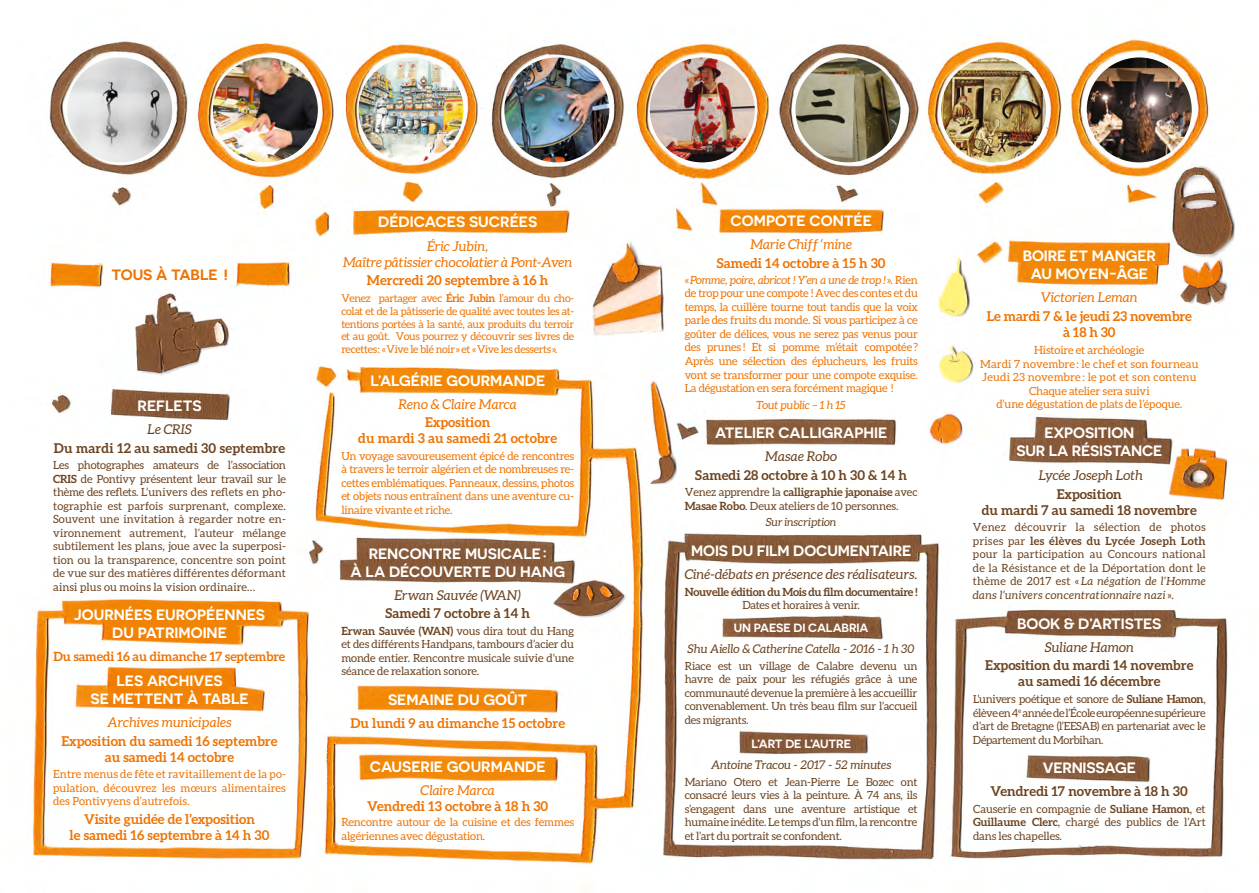
<style>
.page{position:relative;width:1259px;height:893px;background:#fff}
.page>*{position:absolute;margin:0;border:0;box-sizing:border-box;transform-origin:0 0}
.t1{font:600 15px/18px "Novecentosanswide";color:#fff;text-align:center}
.t2{font:600 15px "Novecentosanswide";color:#ee7303}
.t3{font:700 13.5px/16.2px "Aleo";color:#ee7303;text-align:center}
.t4{font:700 13.5px/16.2px "Aleo";color:#6c4321;text-align:center}
.t5{font:italic 13.5px/16.2px "Aleo";color:#ee7303;text-align:center}
.t6{font:italic 13.5px "Aleo";color:#6c4321}
.t7{font:700 12.75px "Aleo";letter-spacing:-.01em;color:#ee7303}
.t8{font:italic 12px "Aleo";color:#6c4321}
.t9{font:600 12px "Novecentosanswide";letter-spacing:-.01em;color:#fff}
.t10{font:11.25px/13.5px "Aleo";letter-spacing:-.01em;color:#6c4321;text-align:justify}
.t11{font:11.25px/13.5px "Aleo";letter-spacing:-.01em;color:#ee7303;text-align:justify}
.t12{font:700 11.25px "Aleo";letter-spacing:-.03em;color:#6c4321}
.t13{font:italic 11.25px "Aleo";letter-spacing:-.01em;color:#ee7303}
.t14{font:italic 11.25px "Aleo";letter-spacing:-.01em;color:#6c4321}
.t15{font:10.8px/12.9px "Aleo";letter-spacing:-.03em;color:#ee7303;text-align:justify}
.s1{font-weight:700}
.s2{font-style:italic}
</style>
<div class="page">
<img style="left:32px;top:37px;width:1203px;height:828px">
<img style="left:67px;top:57px;width:105px;height:105px;border-radius:52px">
<img style="left:504px;top:57px;width:105px;height:105px;border-radius:52px">
<img style="left:795px;top:57px;width:105px;height:105px;border-radius:52px">
<img style="left:650px;top:57px;width:105px;height:105px;border-radius:52px">
<img style="left:358px;top:57px;width:105px;height:105px;border-radius:52px">
<img style="left:941px;top:57px;width:105px;height:105px;border-radius:52px">
<img style="left:213px;top:57px;width:105px;height:105px;border-radius:52px">
<img style="left:1086px;top:57px;width:105px;height:105px;border-radius:52px">
<h1 class="t2" style="left:111px;top:266px;width:118px">TOUS À TABLE !</h1>
<h1 class="t1" style="left:138px;top:396px;width:65px">REFLETS</h1>
<p class="t6" style="left:147px;top:422px;width:46px">Le CRIS</p>
<p class="t4" style="left:54px;top:439px;width:233px">Du mardi 12 au samedi 30 septembre</p>
<p class="t10" style="left:53px;top:458px;width:234px">Les photographes amateurs de l’association <span class="s1">CRIS</span> de Pontivy présentent leur travail sur le thème des reflets. L’univers des reflets en pho&shy;tographie est parfois surprenant, complexe.<br>Souvent une invitation à regarder notre en&shy;vironnement autrement, l’auteur mélange subtilement les plans, joue avec la superposi&shy;tion ou la transparence, concentre son point de vue sur des matières différentes déformant ainsi plus ou moins la vision ordinaire…</p>
<h1 class="t1" style="left:74px;top:605px;width:193px">JOURNÉES EUROPÉENNES<br>DU PATRIMOINE</h1>
<h1 class="t1" style="left:90px;top:671px;width:160px">LES ARCHIVES<br>SE METTENT À TABLE</h1>
<p class="t7" style="left:53px;top:649px;width:233px">Du samedi 16 au dimanche 17 septembre</p>
<p class="t5" style="left:107px;top:714px;width:126px">Archives municipales</p>
<p class="t3" style="left:61px;top:732px;width:217px">Exposition du samedi 16 septembre au samedi 14 octobre</p>
<p class="t11" style="left:53px;top:767px;width:234px">Entre menus de fête et ravitaillement de la po&shy;pulation, découvrez les mœurs alimentaires des Pontivyens d’autrefois.</p>
<p class="t3" style="left:70px;top:810px;width:201px">Visite guidée de l’exposition<br>le samedi 16 septembre à 14 h 30</p>
<h1 class="t1" style="left:378px;top:213px;width:160px">DÉDICACES SUCRÉES</h1>
<p class="t5" style="left:343px;top:238px;width:231px">Éric Jubin,<br>Maître pâtissier chocolatier à Pont-Aven</p>
<p class="t3" style="left:367px;top:272px;width:183px">Mercredi 20 septembre à 16 h</p>
<p class="t15" style="left:341px;top:291px;width:234px">Venez partager avec <span class="s1">Éric Jubin</span> l’amour du cho&shy;colat et de la pâtisserie de qualité avec toutes les at&shy;tentions portées à la santé, aux produits du terroir et au goût. Vous pourrez y découvrir ses livres de recettes: «Vive le blé noir» et «Vive les desserts».</p>
<h1 class="t1" style="left:370px;top:371px;width:176px">L’ALGÉRIE GOURMANDE</h1>
<p class="t5" style="left:398px;top:396px;width:120px">Reno &amp; Claire Marca</p>
<p class="t3" style="left:358px;top:414px;width:200px">Exposition<br>du mardi 3 au samedi 21 octobre</p>
<p class="t11" style="left:341px;top:449px;width:234px">Un voyage savoureusement épicé de rencontres à travers le terroir algérien et de nombreuses re&shy;cettes emblématiques. Panneaux, dessins, photos et objets nous entraînent dans une aventure cu&shy;linaire vivante et riche.</p>
<h1 class="t1" style="left:350px;top:544px;width:216px">RENCONTRE MUSICALE :<br>À LA DÉCOUVERTE DU HANG</h1>
<p class="t6" style="left:394px;top:587px;width:128px">Erwan Sauvée (WAN)</p>
<p class="t4" style="left:385px;top:605px;width:146px">Samedi 7 octobre à 14 h</p>
<p class="t10" style="left:341px;top:624px;width:234px"><span class="s1">Erwan Sauvée (WAN)</span> vous dira tout du Hang et des différents Handpans, tambours d’acier du monde entier. Rencontre musicale suivie d’une séance de relaxation sonore.</p>
<h1 class="t1" style="left:388px;top:690px;width:141px">SEMAINE DU GOÛT</h1>
<p class="t3" style="left:350px;top:715px;width:216px">Du lundi 9 au dimanche 15 octobre</p>
<h1 class="t1" style="left:370px;top:758px;width:177px">CAUSERIE GOURMANDE</h1>
<p class="t5" style="left:420px;top:782px;width:76px">Claire Marca</p>
<p class="t3" style="left:367px;top:798px;width:182px">Vendredi 13 octobre à 18 h 30</p>
<p class="t11" style="left:341px;top:815px;width:234px">Rencontre autour de la cuisine et des femmes algériennes avec dégustation.</p>
<h1 class="t1" style="left:730px;top:211px;width:143px">COMPOTE CONTÉE</h1>
<p class="t5" style="left:750px;top:236px;width:103px">Marie Chiff ‘mine</p>
<p class="t3" style="left:717px;top:254px;width:170px">Samedi 14 octobre à 15 h 30</p>
<p class="t11" style="left:685px;top:273px;width:235px">«<span class="s2">Pomme, poire, abricot ! Y’en a une de trop !</span>». Rien de trop pour une compote ! Avec des contes et du temps, la cuillère tourne tout tandis que la voix parle des fruits du monde. Si vous participez à ce goûter de délices, vous ne serez pas venus pour des prunes ! Et si pomme m’était compotée?<br>Après une sélection des éplucheurs, les fruits vont se transformer pour une compote exquise.<br>La dégustation en sera forcément magique !</p>
<p class="t13" style="left:756px;top:398px;width:91px">Tout public – 1 h 15</p>
<h1 class="t1" style="left:715px;top:424px;width:174px">ATELIER CALLIGRAPHIE</h1>
<p class="t6" style="left:765px;top:449px;width:73px">Masae Robo</p>
<p class="t4" style="left:695px;top:466px;width:213px">Samedi 28 octobre à 10 h 30 &amp; 14 h</p>
<p class="t10" style="left:685px;top:485px;width:234px">Venez apprendre la <span class="s1">calligraphie japonaise</span> avec<br><span class="s1">Masae Robo</span>. Deux ateliers de 10 personnes.</p>
<p class="t14" style="left:766px;top:516px;width:72px">Sur inscription</p>
<h1 class="t1" style="left:691px;top:541px;width:221px">MOIS DU FILM DOCUMENTAIRE</h1>
<p class="t6" style="left:685px;top:567px;width:234px">Ciné-débats en présence des réalisateurs.</p>
<p class="t12" style="left:685px;top:585px;width:234px">Nouvelle édition du Mois du film documentaire !</p>
<p class="t10" style="left:742px;top:598px;width:119px">Dates et horaires à venir.</p>
<p class="t9" style="left:734px;top:620px;width:136px">UN PAESE DI CALABRIA</p>
<p class="t8" style="left:687px;top:642px;width:229px">Shu Aiello &amp; Catherine Catella - 2016 - 1 h 30</p>
<p class="t10" style="left:685px;top:659px;width:234px">Riace est un village de Calabre devenu un havre de paix pour les réfugiés grâce à une communauté devenue la première à les accueillir convenablement. Un très beau film sur l’accueil des migrants.</p>
<p class="t9" style="left:751px;top:736px;width:101px">L’ART DE L’AUTRE</p>
<p class="t8" style="left:711px;top:758px;width:182px">Antoine Tracou - 2017 - 52 minutes</p>
<p class="t10" style="left:685px;top:775px;width:234px">Mariano Otero et Jean-Pierre Le Bozec ont consacré leurs vies à la peinture. À 74 ans, ils s’engagent dans une aventure artistique et humaine inédite. Le temps d’un film, la rencontre et l’art du portrait se confondent.</p>
<h1 class="t1" style="left:1022px;top:247px;width:135px">BOIRE ET MANGER<br>AU MOYEN-ÂGE</h1>
<p class="t5" style="left:1041px;top:289px;width:98px">Victorien Leman</p>
<p class="t3" style="left:986px;top:307px;width:207px">Le mardi 7 &amp; le jeudi 23 novembre à 18 h 30</p>
<p class="t11" style="left:980px;top:343px;width:220px;text-align:center">Histoire et archéologie<br>Mardi 7 novembre : le chef et son fourneau Jeudi 23 novembre : le pot et son contenu Chaque atelier sera suivi<br>d’une dégustation de plats de l’époque.</p>
<h1 class="t1" style="left:1016px;top:423px;width:148px">EXPOSITION<br>SUR LA RÉSISTANCE</h1>
<p class="t6" style="left:1038px;top:468px;width:106px">Lycée Joseph Loth</p>
<p class="t4" style="left:981px;top:485px;width:217px">Exposition<br>du mardi 7 au samedi 18 novembre</p>
<p class="t10" style="left:973px;top:521px;width:234px">Venez découvrir la sélection de photos prises par <span class="s1">les élèves du Lycée Joseph Loth </span>pour la participation au Concours national de la Résistance et de la Déportation dont le thème de 2017 est « <span class="s2">La négation de l’Homme dans l’univers concentrationnaire nazi</span>».</p>
<h1 class="t1" style="left:1017px;top:614px;width:146px">BOOK &amp; D’ARTISTES</h1>
<p class="t6" style="left:1044px;top:639px;width:91px">Suliane Hamon</p>
<p class="t4" style="left:985px;top:657px;width:210px">Exposition du mardi 14 novembre au samedi 16 décembre</p>
<p class="t10" style="left:973px;top:692px;width:234px">L’univers poétique et sonore de <span class="s1">Suliane Hamon</span>, élève en 4<sup>e</sup> année de l’École européenne supérieure d’art de Bretagne (l’EESAB) en partenariat avec le Département du Morbihan.</p>
<h1 class="t1" style="left:1042px;top:758px;width:95px">VERNISSAGE</h1>
<p class="t4" style="left:990px;top:783px;width:199px">Vendredi 17 novembre à 18 h 30</p>
<p class="t10" style="left:973px;top:802px;width:234px">Causerie en compagnie de <span class="s1">Suliane Hamon</span>, et <span class="s1">Guillaume Clerc</span>, chargé des publics de l’Art dans les chapelles.</p>
</div>
